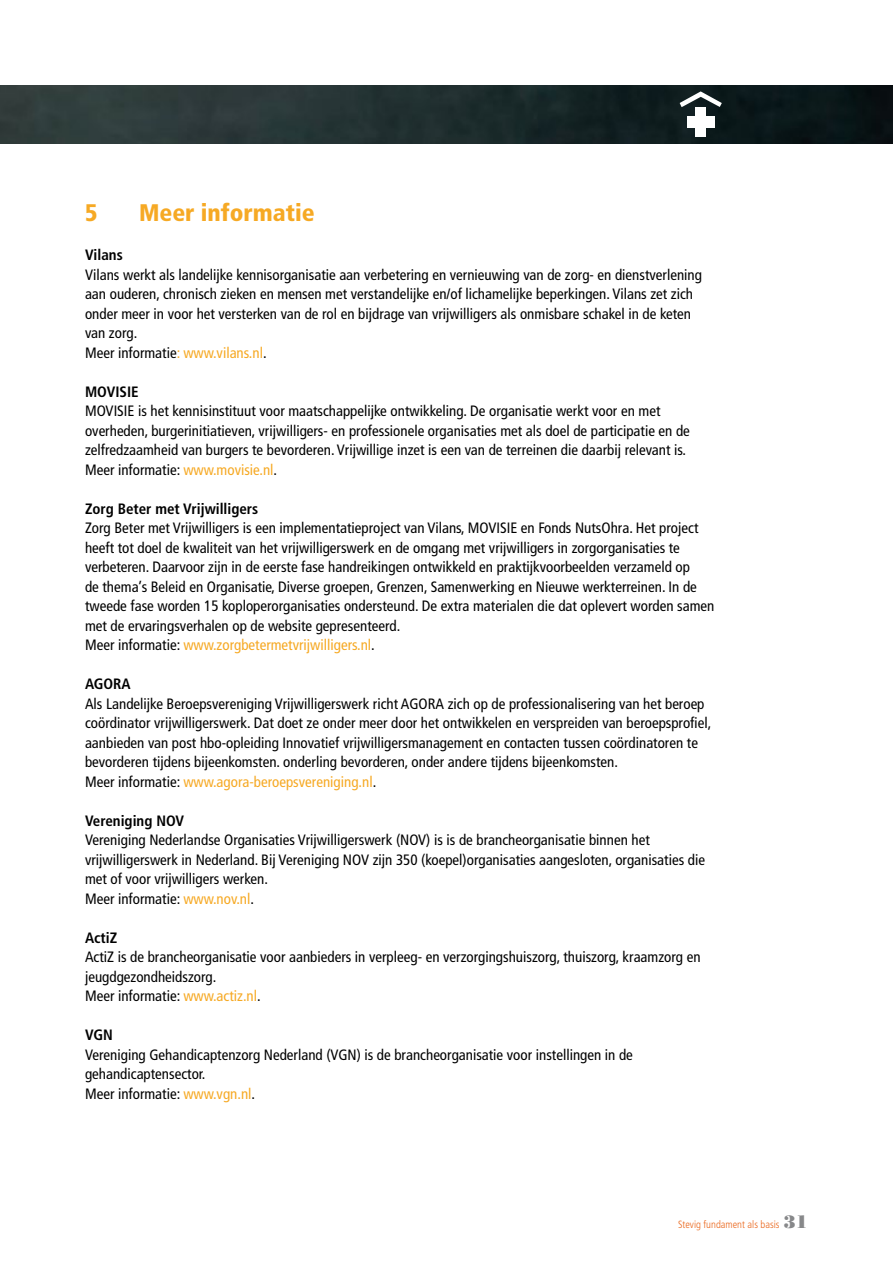
<style>
.page{position:relative;width:893px;height:1263px;background:#fff}
.page>*{position:absolute;margin:0;border:0;box-sizing:border-box;transform-origin:0 0}
.t1{font:900 condensed 24px "Frutiger LT Std";color:#f6a924}
.t2{font:condensed 15px/19.5px "Frutiger LT Std";color:#000}
.t3{font:700 condensed 15px "Frutiger LT Std";color:#000}
.t4{font:300 condensed 10.5px "Frutiger LT Std";color:#ea671c}
.s1{color:#f6a924}
.s2{font-family:"Bodoni Std Poster";font-weight:400;font-stretch:normal;font-size:18px;color:#87888a}
</style>
<div class="page">
<img style="left:0;top:85px;width:893px;height:58px">
<svg style="left:680px;top:91px;width:42px;height:16px"></svg>
<div style="left:695px;top:107px;width:11px;height:30px;background:#fff"></div>
<div style="left:687px;top:117px;width:27px;height:11px;background:#fff"></div>
<h1 class="t1" style="left:85px;top:198px;width:14px">5</h1>
<h1 class="t1" style="left:139px;top:198px;width:177px">Meer informatie</h1>
<p class="t3" style="left:85px;top:246px;width:39px">Vilans</p>
<p class="t2" style="left:85px;top:265px;width:618px">Vilans werkt als landelijke kennisorganisatie aan verbetering en vernieuwing van de zorg- en dienstverlening aan ouderen, chronisch zieken en mensen met verstandelijke en/of lichamelijke beperkingen. Vilans zet zich onder meer in voor het versterken van de rol en bijdrage van vrijwilligers als onmisbare schakel in de keten van zorg.<br>Meer informatie<span class="s1">: www.vilans.nl</span>.</p>
<p class="t3" style="left:85px;top:383px;width:55px">MOVISIE</p>
<p class="t2" style="left:85px;top:401px;width:606px">MOVISIE is het kennisinstituut voor maatschappelijke ontwikkeling. De organisatie werkt voor en met overheden, burgerinitiatieven, vrijwilligers- en professionele organisaties met als doel de participatie en de zelfredzaamheid van burgers te bevorderen. Vrijwillige inzet is een van de terreinen die daarbij relevant is.<br>Meer informatie: <span class="s1">www.movisie.nl</span>.</p>
<p class="t3" style="left:85px;top:500px;width:175px">Zorg Beter met Vrijwilligers</p>
<p class="t2" style="left:85px;top:518px;width:631px">Zorg Beter met Vrijwilligers is een implementatieproject van Vilans, MOVISIE en Fonds NutsOhra. Het project heeft tot doel de kwaliteit van het vrijwilligerswerk en de omgang met vrijwilligers in zorgorganisaties te verbeteren. Daarvoor zijn in de eerste fase handreikingen ontwikkeld en praktijkvoorbeelden verzameld op<br>de thema’s Beleid en Organisatie, Diverse groepen, Grenzen, Samenwerking en Nieuwe werkterreinen. In de tweede fase worden 15 koploperorganisaties ondersteund. De extra materialen die dat oplevert worden samen met de ervaringsverhalen op de website gepresenteerd.<br>Meer informatie: <span class="s1">www.zorgbetermetvrijwilligers.nl</span>.</p>
<p class="t3" style="left:85px;top:675px;width:47px">AGORA</p>
<p class="t2" style="left:85px;top:694px;width:628px">Als Landelijke Beroepsvereniging Vrijwilligerswerk richt AGORA zich op de professionalisering van het beroep coördinator vrijwilligerswerk. Dat doet ze onder meer door het ontwikkelen en verspreiden van beroepsprofiel, aanbieden van post hbo-opleiding Innovatief vrijwilligersmanagement en contacten tussen coördinatoren te bevorderen tijdens bijeenkomsten. onderling bevorderen, onder andere tijdens bijeenkomsten.<br>Meer informatie: <span class="s1">www.agora-beroepsvereniging.nl</span>.</p>
<p class="t3" style="left:85px;top:812px;width:101px">Vereniging NOV</p>
<p class="t2" style="left:85px;top:830px;width:621px">Vereniging Nederlandse Organisaties Vrijwilligerswerk (NOV) is is de brancheorganisatie binnen het vrijwilligerswerk in Nederland. Bij Vereniging NOV zijn 350 (koepel)organisaties aangesloten, organisaties die met of voor vrijwilligers werken.<br>Meer informatie: <span class="s1">www.nov.nl</span>.</p>
<p class="t3" style="left:85px;top:929px;width:34px">ActiZ</p>
<p class="t2" style="left:85px;top:947px;width:617px">ActiZ is de brancheorganisatie voor aanbieders in verpleeg- en verzorgingshuiszorg, thuiszorg, kraamzorg en jeugdgezondheidszorg.<br>Meer informatie: <span class="s1">www.actiz.nl</span>.</p>
<p class="t3" style="left:85px;top:1026px;width:29px">VGN</p>
<p class="t2" style="left:85px;top:1045px;width:549px">Vereniging Gehandicaptenzorg Nederland (VGN) is de brancheorganisatie voor instellingen in de gehandicaptensector.<br>Meer informatie: <span class="s1">www.vgn.nl</span>.</p>
<p class="t4" style="left:678px;top:1218px;width:131px">Stevig fundament als basis <span class="s2">31</span></p>
</div>
